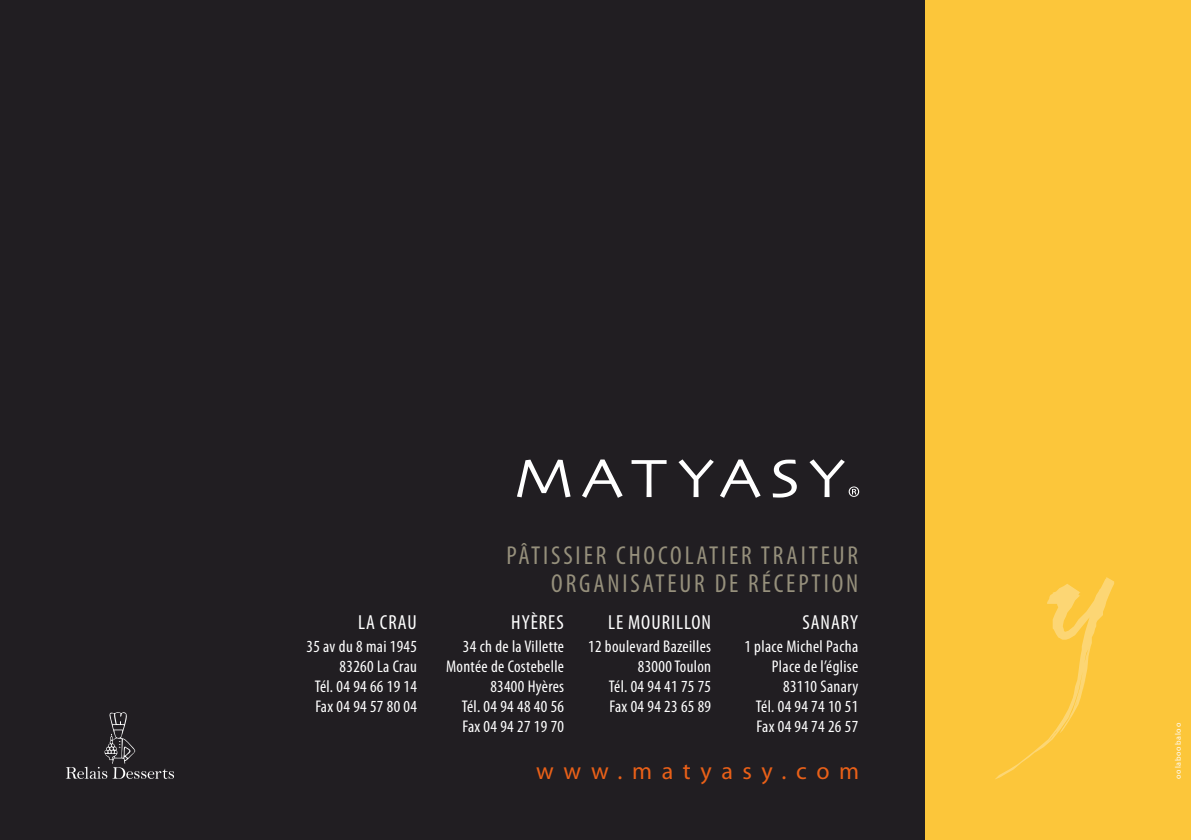
<style>
.page{position:relative;width:1191px;height:840px;background:#fff}
.page>*{position:absolute;margin:0;border:0;box-sizing:border-box;transform-origin:0 0}
.t1{font:condensed 26px "Myriad Pro";letter-spacing:.11em;color:#96907c}
.DOS_web{font:24px "Myriad Pro";letter-spacing:.4em;color:#e96018}
.DOS_Lieu{font:condensed 20.4px "Myriad Pro";letter-spacing:.05em;color:#fff}
.DOS_Adresse{font:condensed 17px/20px "Myriad Pro";letter-spacing:.02em;color:#fff;text-align:right}
.t2{font:8px "Myriad Pro";letter-spacing:.1em;color:#fff}
</style>
<div class="page">
<div style="left:924px;top:0;width:267px;height:839px;background:#fcc63a"></div>
<svg style="left:995px;top:577px;width:119px;height:202px"></svg>
<div style="left:0;top:0;width:924px;height:839px;background:#211e22"></div>
<svg style="left:517px;top:459px;width:342px;height:38px"></svg>
<svg style="left:66px;top:712px;width:108px;height:66px"></svg>
<p class="DOS_Lieu" style="left:358px;top:611px;width:60px">LA CRAU</p>
<p class="DOS_Adresse" style="left:306px;top:636px;width:112px">35 av du 8 mai 1945<br>83260 La Crau</p>
<p class="DOS_Adresse" style="left:315px;top:676px;width:104px">Tél. 04 94 66 19 14</p>
<p class="DOS_Adresse" style="left:315px;top:696px;width:103px">Fax 04 94 57 80 04</p>
<p class="t1" style="left:506px;top:541px;width:353px">PÂTISSIER CHOCOLATIER TRAITEUR</p>
<p class="t1" style="left:551px;top:569px;width:308px">ORGANISATEUR DE RÉCEPTION</p>
<p class="DOS_Lieu" style="left:511px;top:611px;width:54px">HYÈRES</p>
<p class="DOS_Adresse" style="left:446px;top:636px;width:120px">34 ch de la Villette<br>Montée de Costebelle</p>
<p class="DOS_Adresse" style="left:490px;top:676px;width:75px">83400 Hyères</p>
<p class="DOS_Adresse" style="left:462px;top:696px;width:104px">Tél. 04 94 48 40 56</p>
<p class="DOS_Adresse" style="left:462px;top:716px;width:103px">Fax 04 94 27 19 70</p>
<p class="DOS_Lieu" style="left:608px;top:611px;width:104px">LE MOURILLON</p>
<p class="DOS_Adresse" style="left:588px;top:636px;width:124px">12 boulevard Bazeilles<br>83000 Toulon</p>
<p class="DOS_Adresse" style="left:609px;top:676px;width:104px">Tél. 04 94 41 75 75</p>
<p class="DOS_Adresse" style="left:609px;top:696px;width:103px">Fax 04 94 23 65 89</p>
<p class="DOS_Lieu" style="left:802px;top:611px;width:57px">SANARY</p>
<p class="DOS_Adresse" style="left:744px;top:636px;width:115px">1 place Michel Pacha<br>Place de l’église<br>83110 Sanary</p>
<p class="DOS_Adresse" style="left:756px;top:696px;width:104px;text-align:left">Tél. 04 94 74 10 51<br>Fax 04 94 74 26 57</p>
<p class="DOS_web" style="left:536px;top:757px;width:325px">www.matyasy.com</p>
<p class="t2" style="left:1173px;top:778px;width:57px;rotate:-90deg">oolaboobaloo</p>
</div>
